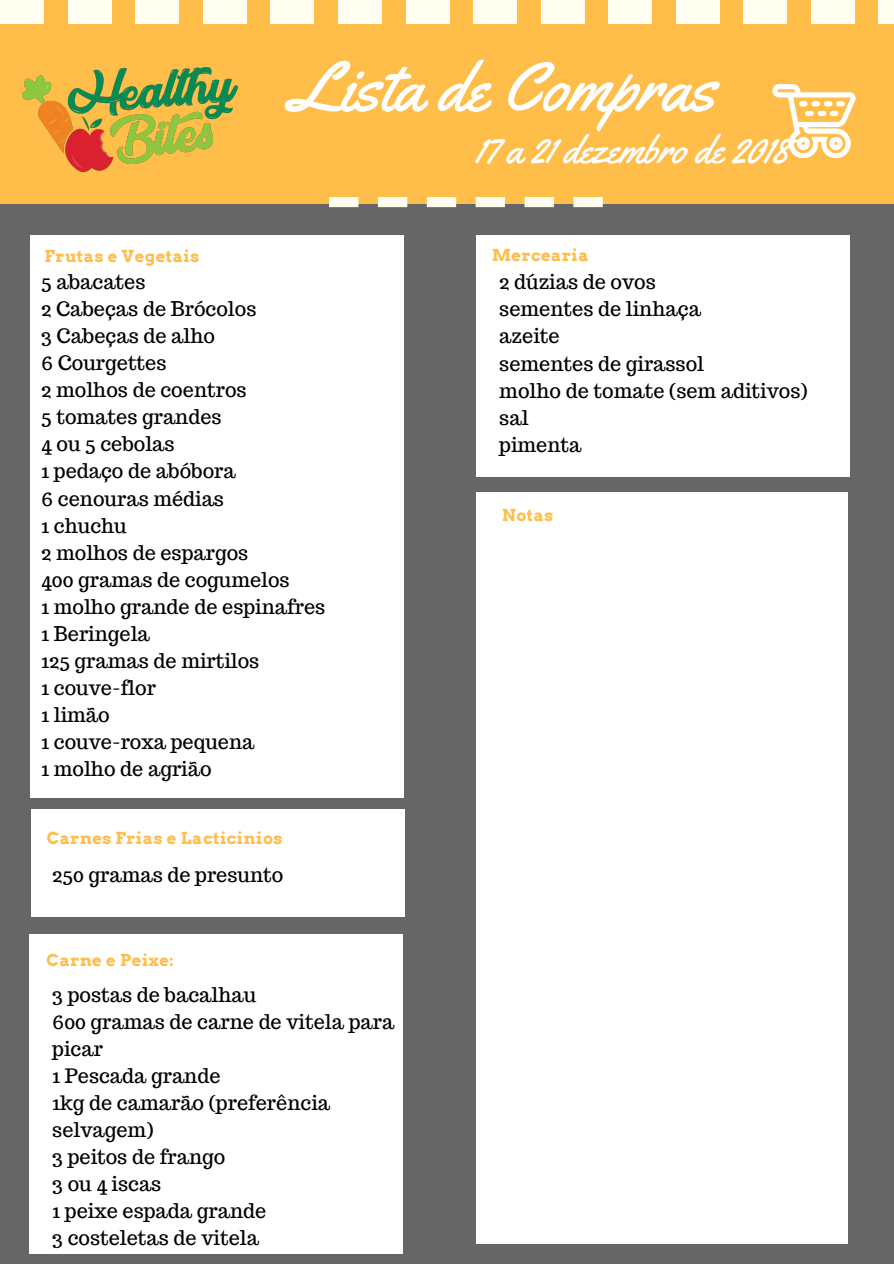
<style>
.page{position:relative;width:894px;height:1264px;background:#fff}
.page>*{position:absolute;margin:0;border:0;box-sizing:border-box;transform-origin:0 0}
.t1{font:69.6px "Yellowtail";color:#fff}
.t2{font:39.75px "Yellowtail";color:#fff}
.t3{font:19.8px/27px "Trocchi";color:#000}
.t4{font:700 16.5px "Arvo";letter-spacing:.03em;color:#ffbd4a}
</style>
<div class="page">
<div style="left:0;top:0;width:893px;height:1263px;background:#666"></div>
<div style="left:0;top:0;width:893px;height:203px;background:#ffbd4a"></div>
<svg style="left:772px;top:84px;width:83px;height:73px"></svg>
<div style="left:798px;top:101px;width:9px;height:5px;background:#fff;border-radius:3px"></div>
<div style="left:811px;top:101px;width:8px;height:5px;background:#fff;border-radius:3px"></div>
<div style="left:823px;top:101px;width:9px;height:5px;background:#fff;border-radius:3px"></div>
<div style="left:836px;top:101px;width:8px;height:5px;background:#fff;border-radius:3px"></div>
<div style="left:805px;top:111px;width:8px;height:5px;background:#fff;border-radius:3px"></div>
<div style="left:817px;top:111px;width:9px;height:5px;background:#fff;border-radius:3px"></div>
<svg style="left:329px;top:197px;width:273px;height:10px"></svg>
<div style="left:405px;top:0;width:44px;height:23px;background:#fffef1"></div>
<div style="left:338px;top:0;width:44px;height:23px;background:#fffef1"></div>
<div style="left:0;top:0;width:44px;height:23px;background:#fffef1"></div>
<div style="left:270px;top:0;width:44px;height:23px;background:#fffef1"></div>
<div style="left:68px;top:0;width:44px;height:23px;background:#fffef1"></div>
<div style="left:135px;top:0;width:44px;height:23px;background:#fffef1"></div>
<div style="left:203px;top:0;width:44px;height:23px;background:#fffef1"></div>
<div style="left:540px;top:0;width:44px;height:23px;background:#fffef1"></div>
<div style="left:473px;top:0;width:44px;height:23px;background:#fffef1"></div>
<div style="left:810px;top:0;width:44px;height:23px;background:#fffef1"></div>
<div style="left:878px;top:0;width:15px;height:23px;background:#fffef1"></div>
<div style="left:743px;top:0;width:43px;height:23px;background:#fffef1"></div>
<div style="left:675px;top:0;width:44px;height:23px;background:#fffef1"></div>
<div style="left:608px;top:0;width:43px;height:23px;background:#fffef1"></div>
<div style="left:476px;top:512px;width:370px;height:718px;background:#fff"></div>
<div style="left:476px;top:492px;width:370px;height:50px;background:#fff"></div>
<div style="left:476px;top:1200px;width:370px;height:43px;background:#fff"></div>
<div style="left:825px;top:236px;width:24px;height:241px;background:#fff"></div>
<div style="left:492px;top:236px;width:348px;height:241px;background:#fff"></div>
<div style="left:476px;top:236px;width:23px;height:241px;background:#fff"></div>
<div style="left:30px;top:250px;width:373px;height:537px;background:#fff"></div>
<div style="left:30px;top:236px;width:373px;height:37px;background:#fff"></div>
<div style="left:30px;top:765px;width:373px;height:33px;background:#fff"></div>
<div style="left:379px;top:934px;width:23px;height:319px;background:#fff"></div>
<div style="left:45px;top:934px;width:349px;height:319px;background:#fff"></div>
<div style="left:30px;top:934px;width:23px;height:319px;background:#fff"></div>
<div style="left:381px;top:809px;width:23px;height:107px;background:#fff"></div>
<div style="left:47px;top:809px;width:349px;height:107px;background:#fff"></div>
<div style="left:32px;top:809px;width:23px;height:107px;background:#fff"></div>
<img style="left:22px;top:67px;width:216px;height:106px">
<h1 class="t1" style="left:290px;top:43px;width:427px">Lista de Compras</h1>
<h2 class="t2" style="left:475px;top:124px;width:315px">17 a 21 dezembro de 2018</h2>
<p class="t4" style="left:45px;top:246px;width:156px">Frutas e Vegetais</p>
<p class="t3" style="left:41px;top:268px;width:285px">5 abacates<br>2 Cabeças de Brócolos<br>3 Cabeças de alho<br>6 Courgettes<br>2 molhos de coentros<br>5 tomates grandes<br>4 ou 5 cebolas<br>1 pedaço de abóbora<br>6 cenouras médias<br>1 chuchu<br>2 molhos de espargos<br>400 gramas de cogumelos<br>1 molho grande de espinafres<br>1 Beringela<br>125 gramas de mirtilos<br>1 couve-flor<br>1 limão<br>1 couve-roxa pequena<br>1 molho de agrião</p>
<p class="t4" style="left:47px;top:828px;width:237px">Carnes Frias e Lacticinios</p>
<p class="t3" style="left:52px;top:860px;width:232px">250 gramas de presunto</p>
<p class="t4" style="left:47px;top:950px;width:129px">Carne e Peixe:</p>
<p class="t3" style="left:52px;top:981px;width:343px">3 postas de bacalhau<br>600 gramas de carne de vitela para picar<br>1 Pescada grande<br>1kg de camarão (preferência selvagem)<br>3 peitos de frango<br>3 ou 4 iscas<br>1 peixe espada grande<br>3 costeletas de vitela</p>
<p class="t4" style="left:492px;top:245px;width:98px">Mercearia</p>
<p class="t3" style="left:499px;top:268px;width:310px">2 dúzias de ovos<br>sementes de linhaça<br>azeite<br>sementes de girassol<br>molho de tomate (sem aditivos) sal<br>pimenta</p>
<p class="t4" style="left:502px;top:505px;width:53px">Notas</p>
</div>
